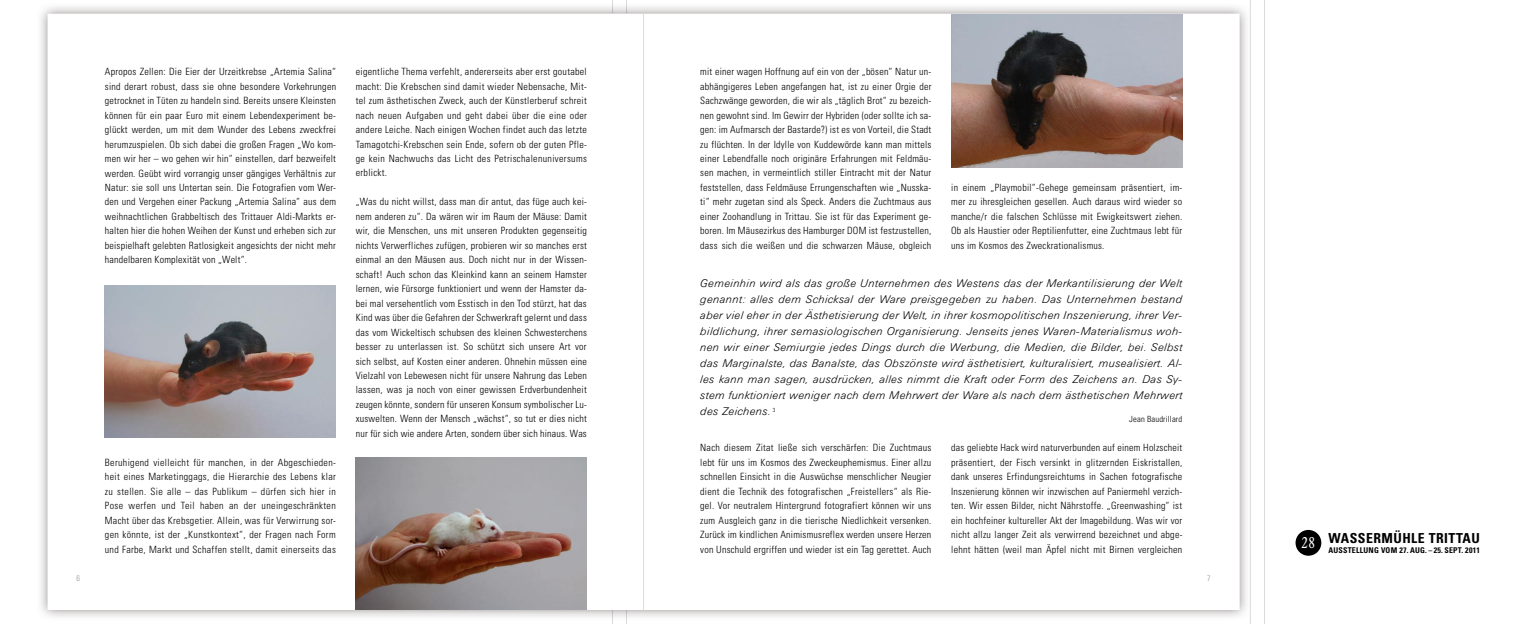
<style>
.page{position:relative;width:1514px;height:624px;background:#fff}
.page>*{position:absolute;margin:0;border:0;box-sizing:border-box;transform-origin:0 0}
.t1{font:condensed 16px "Garamond BE";color:#fff}
.t2{font:700 condensed 13.8px "Univers";letter-spacing:.035em;color:#000}
.t3{font:italic 300 11px/16px "Univers BQ";letter-spacing:.035em;color:#000;text-align:justify}
.t4{font:300 condensed 10px/14.5px "Univers";letter-spacing:.02em;color:#000;text-align:justify}
.t5{font:300 condensed 8.5px "Univers";letter-spacing:.02em;color:#000}
.t6{font:300 condensed 8px "Univers";color:#97979b}
.t7{font:700 condensed 7.9px "Univers";letter-spacing:.025em;color:#000}
</style>
<div class="page">
<div style="left:1295px;top:530px;width:26px;height:25px;background:#000;border-radius:50%"></div>
<hr style="left:612px;top:0;width:1px;height:624px;background:#d8dadc">
<hr style="left:626px;top:0;width:1px;height:624px;background:#d8dadc">
<img style="left:40px;top:6px;width:1207px;height:611px">
<img style="left:612px;top:6px;width:1px;height:611px">
<img style="left:626px;top:6px;width:1px;height:611px">
<hr style="left:1250px;top:0;width:1px;height:624px;background:#d8dadc">
<hr style="left:1264px;top:0;width:1px;height:624px;background:#d8dadc">
<div style="left:48px;top:14px;width:1191px;height:595px;background:#fff"></div>
<img style="left:356px;top:457px;width:231px;height:152px">
<img style="left:105px;top:285px;width:231px;height:152px">
<img style="left:951px;top:14px;width:231px;height:153px">
<hr style="left:643px;top:14px;width:1px;height:595px;background:#d8dadc">
<p class="t4" style="left:105px;top:64px;width:233px">Apropos Zellen: Die Eier der Urzeitkrebse „Artemia Salina“ sind derart robust, dass sie ohne besondere Vorkehrungen getrocknet in Tüten zu handeln sind. Bereits unsere Kleinsten können für ein paar Euro mit einem Lebendexperiment be&shy;glückt werden, um mit dem Wunder des Lebens zweckfrei herumzuspielen. Ob sich dabei die großen Fragen „Wo kom&shy;men wir her – wo gehen wir hin“ einstellen, darf bezweifelt werden. Geübt wird vorrangig unser gängiges Verhältnis zur Natur: sie soll uns Untertan sein. Die Fotografien vom Wer&shy;den und Vergehen einer Packung „Artemia Salina“ aus dem weihnachtlichen Grabbeltisch des Trittauer Aldi-Markts er&shy;halten hier die hohen Weihen der Kunst und erheben sich zur beispielhaft gelebten Ratlosigkeit angesichts der nicht mehr handelbaren Komplexität von „Welt“.</p>
<p class="t4" style="left:105px;top:455px;width:233px">Beruhigend vielleicht für manchen, in der Abgeschieden&shy;heit eines Marketinggags, die Hierarchie des Lebens klar zu stellen. Sie alle – das Publikum – dürfen sich hier in Pose werfen und Teil haben an der uneingeschränkten Macht über das Krebsgetier. Allein, was für Verwirrung sor&shy;gen könnte, ist der „Kunstkontext“, der Fragen nach Form und Farbe, Markt und Schaffen stellt, damit einerseits das</p>
<p class="t4" style="left:356px;top:64px;width:233px">eigentliche Thema verfehlt, andererseits aber erst goutabel macht: Die Krebschen sind damit wieder Nebensache, Mit&shy;tel zum ästhetischen Zweck, auch der Künstlerberuf schreit nach neuen Aufgaben und geht dabei über die eine oder andere Leiche. Nach einigen Wochen findet auch das letzte Tamagotchi-Krebschen sein Ende, sofern ob der guten Pfle&shy;ge kein Nachwuchs das Licht des Petrischalenuniversums erblickt.</p>
<p class="t4" style="left:356px;top:194px;width:233px">„Was du nicht willst, dass man dir antut, das füge auch kei&shy;nem anderen zu“. Da wären wir im Raum der Mäuse: Damit wir, die Menschen, uns mit unseren Produkten gegenseitig nichts Verwerfliches zufügen, probieren wir so manches erst einmal an den Mäusen aus. Doch nicht nur in der Wissen&shy;schaft! Auch schon das Kleinkind kann an seinem Hamster lernen, wie Fürsorge funktioniert und wenn der Hamster da&shy;bei mal versehentlich vom Esstisch in den Tod stürzt, hat das Kind was über die Gefahren der Schwerkraft gelernt und dass das vom Wickeltisch schubsen des kleinen Schwesterchens besser zu unterlassen ist. So schützt sich unsere Art vor sich selbst, auf Kosten einer anderen. Ohnehin müssen eine Vielzahl von Lebewesen nicht für unsere Nahrung das Leben lassen, was ja noch von einer gewissen Erdverbundenheit zeugen könnte, sondern für unseren Konsum symbolischer Lu&shy;xuswelten. Wenn der Mensch „wächst“, so tut er dies nicht nur für sich wie andere Arten, sondern über sich hinaus. Was</p>
<p class="t4" style="left:700px;top:64px;width:233px">mit einer wagen Hoffnung auf ein von der „bösen“ Natur un&shy;abhängigeres Leben angefangen hat, ist zu einer Orgie der Sachzwänge geworden, die wir als „täglich Brot“ zu bezeich&shy;nen gewohnt sind. Im Gewirr der Hybriden (oder sollte ich sa&shy;gen: im Aufmarsch der Bastarde?) ist es von Vorteil, die Stadt zu flüchten. In der Idylle von Kuddewörde kann man mittels einer Lebendfalle noch originäre Erfahrungen mit Feldmäu&shy;sen machen, in vermeintlich stiller Eintracht mit der Natur feststellen, dass Feldmäuse Errungenschaften wie „Nusska&shy;ti“ mehr zugetan sind als Speck. Anders die Zuchtmaus aus einer Zoohandlung in Trittau. Sie ist für das Experiment ge&shy;boren. Im Mäusezirkus des Hamburger DOM ist festzustellen, dass sich die weißen und die schwarzen Mäuse, obgleich</p>
<p class="t4" style="left:951px;top:180px;width:233px">in einem „Playmobil“-Gehege gemeinsam präsentiert, im&shy;mer zu ihresgleichen gesellen. Auch daraus wird wieder so manche/r die falschen Schlüsse mit Ewigkeitswert ziehen.<br>Ob als Haustier oder Reptilienfutter, eine Zuchtmaus lebt für uns im Kosmos des Zweckrationalismus.</p>
<p class="t3" style="left:700px;top:275px;width:483px">Gemeinhin wird als das große Unternehmen des Westens das der Merkantilisierung der Welt genannt: alles dem Schicksal der Ware preisgegeben zu haben. Das Unternehmen bestand aber viel eher in der Ästhetisierung der Welt, in ihrer kosmopolitischen Inszenierung, ihrer Ver&shy;bildlichung, ihrer semasiologischen Organisierung. Jenseits jenes Waren-Materialismus woh&shy;nen wir einer Semiurgie jedes Dings durch die Werbung, die Medien, die Bilder, bei. Selbst das Marginalste, das Banalste, das Obszönste wird ästhetisiert, kulturalisiert, musealisiert. Al&shy;les kann man sagen, ausdrücken, alles nimmt die Kraft oder Form des Zeichens an. Das Sy&shy;stem funktioniert weniger nach dem Mehrwert der Ware als nach dem ästhetischen Mehrwert des Zeichens. <sup>3</sup></p>
<p class="t5" style="left:1129px;top:414px;width:55px">Jean Baudrillard</p>
<p class="t4" style="left:700px;top:440px;width:233px">Nach diesem Zitat ließe sich verschärfen: Die Zuchtmaus lebt für uns im Kosmos des Zweckeuphemismus. Einer allzu schnellen Einsicht in die Auswüchse menschlicher Neugier dient die Technik des fotografischen „Freistellers“ als Rie&shy;gel. Vor neutralem Hintergrund fotografiert können wir uns zum Ausgleich ganz in die tierische Niedlichkeit versenken.<br>Zurück im kindlichen Animismusreflex werden unsere Herzen von Unschuld ergriffen und wieder ist ein Tag gerettet. Auch</p>
<p class="t4" style="left:951px;top:440px;width:233px">das geliebte Hack wird naturverbunden auf einem Holzscheit präsentiert, der Fisch versinkt in glitzernden Eiskristallen, dank unseres Erfindungsreichtums in Sachen fotografische Inszenierung können wir inzwischen auf Paniermehl verzich&shy;ten. Wir essen Bilder, nicht Nährstoffe. „Greenwashing“ ist ein hochfeiner kultureller Akt der Imagebildung. Was wir vor nicht allzu langer Zeit als verwirrend bezeichnet und abge&shy;lehnt hätten (weil man Äpfel nicht mit Birnen vergleichen</p>
<p class="t6" style="left:77px;top:573px;width:5px">6</p>
<p class="t6" style="left:1207px;top:573px;width:5px">7</p>
<h1 class="t1" style="left:1301px;top:533px;width:15px">28</h1>
<h2 class="t2" style="left:1328px;top:529px;width:153px">WASSERMÜHLE TRITTAU</h2>
<p class="t7" style="left:1328px;top:545px;width:153px">AUSSTELLUNG VOM 27. AUG. – 25. SEPT. 2011</p>
</div>
